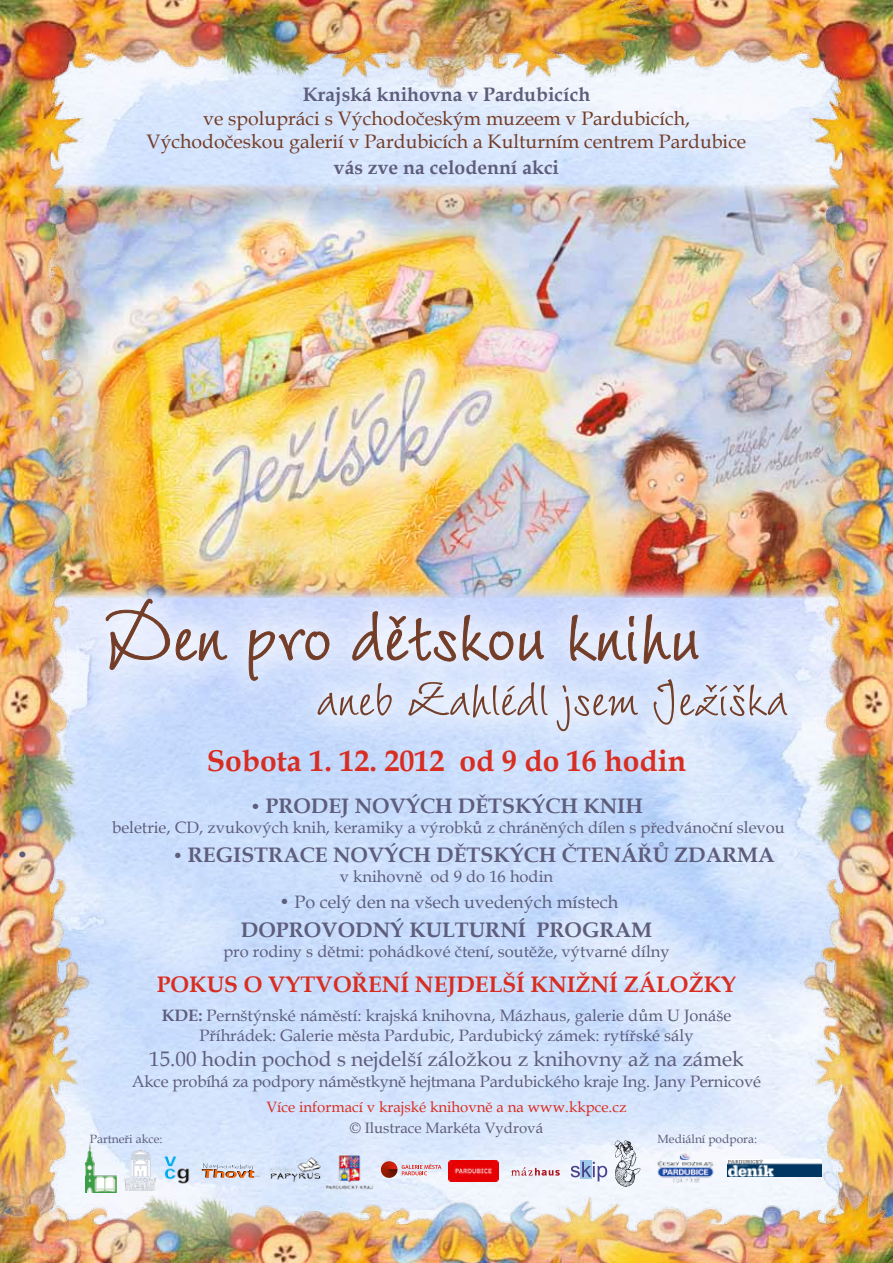
<style>
.page{position:relative;width:893px;height:1263px;background:#fff}
.page>*{position:absolute;margin:0;border:0;box-sizing:border-box;transform-origin:0 0}
.t1{font:105.75px "Wiesbaden Swing CE";color:#733d27}
.t2{font:72.3px "Wiesbaden Swing CE";color:#733d27}
.t3{font:700 30px "Book Antiqua";color:#d82e22}
.t4{font:700 22.5px "Book Antiqua";color:#d82e22}
.t5{font:700 21px "Book Antiqua";color:#5e5d7b}
.t6{font:21px "Book Antiqua";color:#5e5d7b}
.t7{font:19.5px/23.4px "Book Antiqua";color:#733d27;text-align:center}
.t8{font:700 19.5px "Book Antiqua";color:#5e5d7b}
.t9{font:18px "Book Antiqua";color:#5e5d7b}
.t10{font:16.5px/19.8px "Book Antiqua";color:#5e5d7b;text-align:center}
.t11{font:15px "Book Antiqua";color:#d82e22}
.t12{font:15px "Book Antiqua";color:#5e5d7b}
.t13{font:12px "Book Antiqua";color:#5e5d7b}
.s1{font-weight:400;font-size:18px}
.s2{font-weight:700;font-size:21px}
.s3{font-weight:700}
</style>
<div class="page">
<img style="left:715px;top:0;width:178px;height:559px">
<img style="left:0;top:0;width:715px;height:559px">
<img style="left:0;top:559px;width:893px;height:704px">
<div style="left:72px;top:565px;width:740px;height:192px;background:#fff;opacity:.75"></div>
<svg style="left:105px;top:598px;width:123px;height:72px;background:#d5d7e9"></svg>
<svg style="left:248px;top:629px;width:82px;height:52px;background:#d0d3e4"></svg>
<svg style="left:352px;top:611px;width:104px;height:51px;background:#d3d3e0"></svg>
<svg style="left:462px;top:614px;width:82px;height:47px;background:#d0d1e2"></svg>
<svg style="left:570px;top:614px;width:67px;height:47px;background:#cfcfde"></svg>
<svg style="left:643px;top:614px;width:56px;height:50px;background:#d0d0e1"></svg>
<img style="left:85px;top:1143px;width:32px;height:49px">
<img style="left:655px;top:1149px;width:62px;height:36px">
<img style="left:267px;top:1156px;width:57px;height:28px">
<svg style="left:571px;top:1160px;width:36px;height:21px"></svg>
<img style="left:125px;top:1150px;width:31px;height:40px">
<img style="left:449px;top:1160px;width:50px;height:22px">
<img style="left:159px;top:1150px;width:34px;height:38px">
<img style="left:325px;top:1152px;width:49px;height:39px">
<svg style="left:202px;top:1163px;width:53px;height:15px"></svg>
<img style="left:614px;top:1141px;width:27px;height:45px">
<img style="left:727px;top:1159px;width:95px;height:18px">
<svg style="left:381px;top:1161px;width:8px;height:14px"></svg>
<svg style="left:402px;top:1164px;width:39px;height:11px"></svg>
<svg style="left:511px;top:1167px;width:49px;height:9px"></svg>
<p class="t8" style="left:303px;top:81px;width:289px">Krajská knihovna v Pardubicích</p>
<p class="t7" style="left:147px;top:106px;width:601px">ve spolupráci s Východočeským muzeem v Pardubicích,<br>Východočeskou galerií v Pardubicích a Kulturním centrem Pardubice</p>
<p class="t8" style="left:334px;top:154px;width:227px">vás zve na celodenní akci</p>
<h1 class="t1" style="left:102px;top:576px;width:600px">Den pro dětskou knihu</h1>
<h2 class="t2" style="left:316px;top:658px;width:473px">aneb Zahlédl jsem Ježíška</h2>
<h3 class="t3" style="left:207px;top:740px;width:481px">Sobota 1. 12. 2012 od 9 do 16 hodin</h3>
<p class="t5" style="left:250px;top:791px;width:394px"><span class="s1">•</span> PRODEJ NOVÝCH DĚTSKÝCH KNIH</p>
<p class="t10" style="left:112px;top:817px;width:674px">beletrie, CD, zvukových knih, keramiky a výrobků z chráněných dílen s předvánoční slevou</p>
<p class="t9" style="left:0;top:843px;width:30px">• <span class="s2">•</span></p>
<p class="t5" style="left:172px;top:841px;width:604px"><span class="s1">•</span> REGISTRACE NOVÝCH DĚTSKÝCH ČTENÁŘŮ ZDARMA</p>
<p class="t10" style="left:340px;top:866px;width:215px">v knihovně od 9 do 16 hodin</p>
<p class="t9" style="left:279px;top:889px;width:341px">• Po celý den na všech uvedených místech</p>
<p class="t5" style="left:241px;top:916px;width:413px">DOPROVODNÝ KULTURNÍ PROGRAM</p>
<p class="t10" style="left:223px;top:941px;width:448px">pro rodiny s dětmi: pohádkové čtení, soutěže, výtvarné dílny</p>
<h3 class="t4" style="left:157px;top:969px;width:581px">POKUS O VYTVOŘENÍ NEJDELŠÍ KNIŽNÍ ZÁLOŽKY</h3>
<p class="t10" style="left:162px;top:1005px;width:571px"><span class="s3">KDE:</span> Pernštýnské náměstí: krajská knihovna, Mázhaus, galerie dům U Jonáše<br>Příhrádek: Galerie města Pardubic, Pardubický zámek: rytířské sály</p>
<p class="t6" style="left:149px;top:1044px;width:596px">15.00 hodin pochod s nejdelší záložkou z knihovny až na zámek</p>
<p class="t10" style="left:132px;top:1071px;width:631px">Akce probíhá za podpory náměstkyně hejtmana Pardubického kraje Ing. Jany Pernicové</p>
<p class="t11" style="left:266px;top:1096px;width:361px">Více informací v krajské knihovně a na www.kkpce.cz</p>
<p class="t12" style="left:350px;top:1117px;width:195px">© Ilustrace Markéta Vydrová</p>
<p class="t13" style="left:90px;top:1131px;width:74px">Partneři akce:</p>
<p class="t13" style="left:658px;top:1131px;width:101px">Mediální podpora:</p>
</div>
